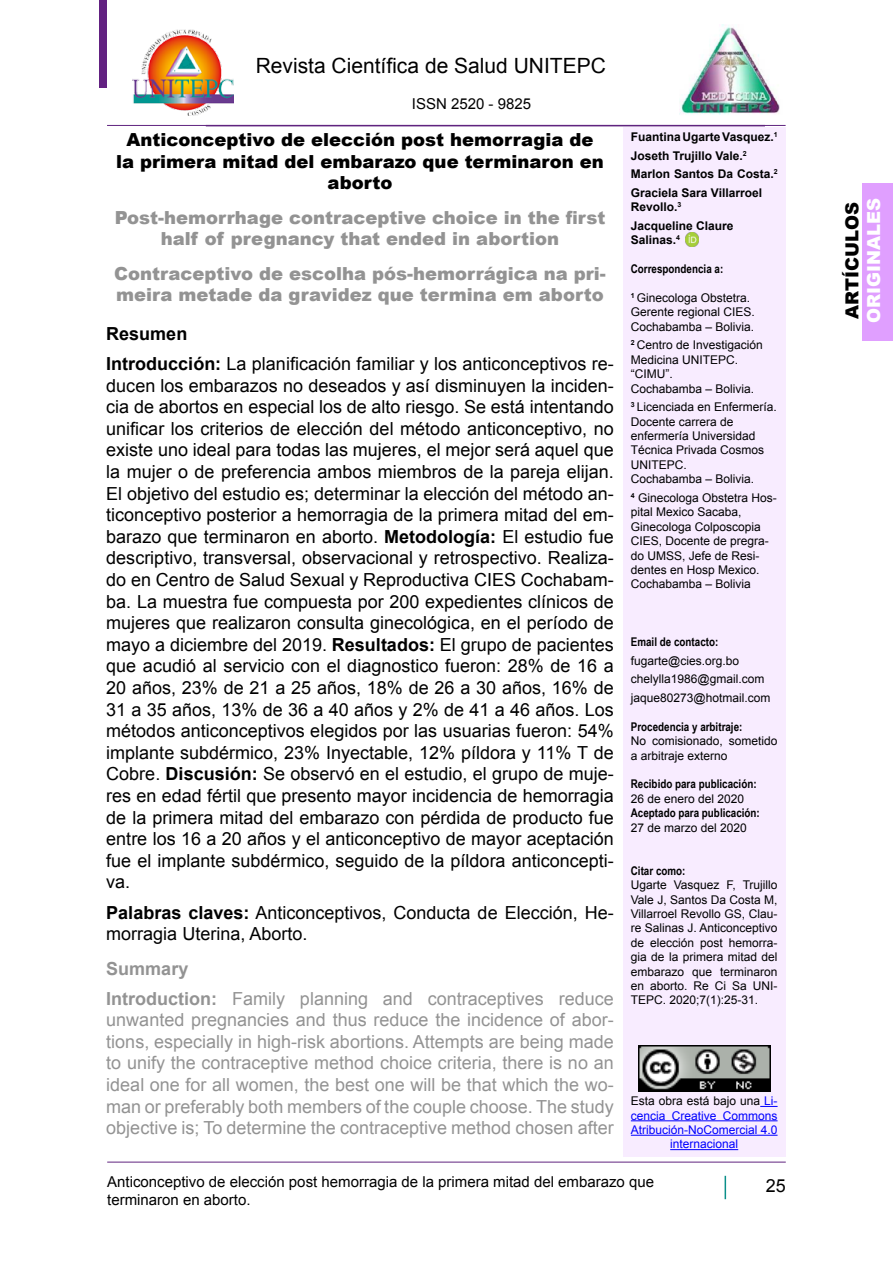
<style>
.page{position:relative;width:893px;height:1263px;background:#fff}
.page>*{position:absolute;margin:0;border:0;box-sizing:border-box;transform-origin:0 0}
.t1{font:21px "Arial";color:#000}
.t2{font:18px/21.6px "Arial";color:#000}
.t3{font:18px/21.6px "Arial";color:#939393}
.t4{font:900 18px/21.6px "Arial";color:#939393;text-align:center}
.t5{font:900 18px/21.6px "Arial";color:#000;text-align:center}
.t6{font:900 18px "Arial";color:#fff}
.t7{font:15px/18px "Arial";color:#000}
.t8{font:12px/14.4px "Arial";color:#000}
.t9{font:700 12px/18.6px "Arial";color:#000}
.t10{font:700 12px "Arial Narrow";color:#000}
.t11{font:12px/14.4px "Arial";color:#00f;text-align:center}
.s1{font-weight:700}
.s2{color:#000}
</style>
<div class="page">
<div style="left:863px;top:183px;width:30px;height:157px;background:#e09fff"></div>
<div style="left:100px;top:0;width:7px;height:88px;background:#622181"></div>
<img style="left:132px;top:29px;width:102px;height:86px">
<hr style="left:107px;top:125px;width:679px;height:1px;background:#60247f">
<hr style="left:107px;top:1162px;width:679px;height:1px;background:#60247f">
<img style="left:679px;top:24px;width:101px;height:91px">
<svg style="left:725px;top:1176px;width:1px;height:23px"></svg>
<div style="left:623px;top:128px;width:163px;height:1029px;background:#f8ecff"></div>
<svg style="left:760px;top:1106px;width:18px;height:1px"></svg>
<hr style="left:631px;top:1120px;width:147px;height:1px;background:#00f">
<hr style="left:631px;top:1135px;width:147px;height:1px;background:#00f">
<hr style="left:670px;top:1149px;width:68px;height:1px;background:#00f">
<img style="left:638px;top:1045px;width:132px;height:47px">
<img style="left:685px;top:232px;width:14px;height:14px">
<p class="t1" style="left:256px;top:51px;width:352px">Revista Científica de Salud UNITEPC</p>
<p class="t7" style="left:412px;top:95px;width:121px">ISSN 2520 - 9825</p>
<p class="t5" style="left:116px;top:128px;width:489px">Anticonceptivo de elección post hemorragia de la primera mitad del embarazo que terminaron en aborto</p>
<p class="t4" style="left:115px;top:206px;width:492px">Post-hemorrhage contraceptive choice in the first half of pregnancy that ended in abortion</p>
<p class="t4" style="left:114px;top:262px;width:493px;text-align:left">Contraceptivo de escolha pós-hemorrágica na pri&shy;meira metade da gravidez que termina em aborto</p>
<p class="t2" style="left:106px;top:318px;width:509px;line-height:30.2px"><span class="s1">Resumen<br>Introducción:</span> La planificación familiar y los anticonceptivos re-</p>
<p class="t2" style="left:106px;top:374px;width:509px;text-align:justify">ducen los embarazos no deseados y así disminuyen la inciden&shy;cia de abortos en especial los de alto riesgo. Se está intentando unificar los criterios de elección del método anticonceptivo, no existe uno ideal para todas las mujeres, el mejor será aquel que la mujer o de preferencia ambos miembros de la pareja elijan.<br>El objetivo del estudio es; determinar la elección del método an&shy;ticonceptivo posterior a hemorragia de la primera mitad del em&shy;barazo que terminaron en aborto. <span class="s1">Metodología:</span> El estudio fue descriptivo, transversal, observacional y retrospectivo. Realiza&shy;do en Centro de Salud Sexual y Reproductiva CIES Cochabam&shy;ba. La muestra fue compuesta por 200 expedientes clínicos de mujeres que realizaron consulta ginecológica, en el período de mayo a diciembre del 2019. <span class="s1">Resultados:</span> El grupo de pacientes que acudió al servicio con el diagnostico fueron: 28% de 16 a 20 años, 23% de 21 a 25 años, 18% de 26 a 30 años, 16% de 31 a 35 años, 13% de 36 a 40 años y 2% de 41 a 46 años. Los métodos anticonceptivos elegidos por las usuarias fueron: 54% implante subdérmico, 23% Inyectable, 12% píldora y 11% T de Cobre. <span class="s1">Discusión:</span> Se observó en el estudio, el grupo de muje&shy;res en edad fértil que presento mayor incidencia de hemorragia de la primera mitad del embarazo con pérdida de producto fue entre los 16 a 20 años y el anticonceptivo de mayor aceptación fue el implante subdérmico, seguido de la píldora anticoncepti&shy;va.</p>
<p class="t2" style="left:106px;top:901px;width:509px"><span class="s1">Palabras claves:</span> Anticonceptivos, Conducta de Elección, He&shy;morragia Uterina, Aborto.</p>
<p class="t3" style="left:106px;top:953px;width:509px;line-height:30.2px"><span class="s1">Summary<br>Introduction:</span> Family planning and contraceptives reduce</p>
<p class="t3" style="left:106px;top:1009px;width:509px;text-align:justify">unwanted pregnancies and thus reduce the incidence of abor&shy;tions, especially in high-risk abortions. Attempts are being made to unify the contraceptive method choice criteria, there is no an ideal one for all women, the best one will be that which the wo&shy;man or preferably both members of the couple choose. The study objective is; To determine the contraceptive method chosen after</p>
<p class="t9" style="left:631px;top:128px;width:148px">Fuantina Ugarte Vasquez.<sup>1<br></sup>Joseth Trujillo Vale.<sup>2<br></sup>Marlon Santos Da Costa.<sup>2<br></sup>Graciela Sara Villarroel</p>
<p class="t9" style="left:631px;top:198px;width:104px">Revollo.<sup>3<br></sup>Jacqueline Claure</p>
<p class="t9" style="left:631px;top:231px;width:51px">Salinas.<sup>4</sup></p>
<p class="t10" style="left:631px;top:260px;width:94px">Correspondencia a:</p>
<p class="t8" style="left:631px;top:290px;width:126px"><sup>1</sup> Ginecologa Obstetra.<br>Gerente regional CIES.<br>Cochabamba – Bolivia.</p>
<p class="t8" style="left:631px;top:338px;width:133px"><sup>2</sup> Centro de Investigación<br>Medicina UNITEPC. “CIMU”.<br>Cochabamba – Bolivia.</p>
<p class="t8" style="left:631px;top:400px;width:147px"><sup>3</sup> Licenciada en Enfermería.<br>Docente carrera de enfermería Universidad<br>Técnica Privada Cosmos<br>UNITEPC.<br>Cochabamba – Bolivia.</p>
<p class="t8" style="left:631px;top:490px;width:147px"><sup>4</sup> Ginecologa Obstetra Hos&shy;pital Mexico Sacaba,<br>Ginecologa Colposcopia<br>CIES, Docente de pregra&shy;do UMSS, Jefe de Resi&shy;dentes en Hosp Mexico.<br>Cochabamba – Bolivia</p>
<p class="t10" style="left:631px;top:633px;width:89px">Email de contacto:</p>
<p class="t8" style="left:631px;top:651px;width:141px;line-height:18.6px">fugarte@cies.org.bo chelylla1986@gmail.com jaque80273@hotmail.com</p>
<p class="t10" style="left:631px;top:717px;width:113px">Procedencia y arbitraje:</p>
<p class="t8" style="left:631px;top:734px;width:148px">No comisionado, sometido a arbitraje externo</p>
<p class="t10" style="left:631px;top:775px;width:127px">Recibido para publicación:</p>
<p class="t8" style="left:631px;top:791px;width:115px">26 de enero del 2020</p>
<p class="t10" style="left:631px;top:804px;width:131px">Aceptado para publicación:</p>
<p class="t8" style="left:631px;top:820px;width:118px">27 de marzo del 2020</p>
<p class="t10" style="left:631px;top:861px;width:56px">Citar como:</p>
<p class="t8" style="left:631px;top:878px;width:148px;text-align:justify">Ugarte Vasquez F, Trujillo Vale J, Santos Da Costa M, Villarroel Revollo GS, Clau&shy;re Salinas J. Anticonceptivo de elección post hemorra&shy;gia de la primera mitad del embarazo que terminaron en aborto. Re Ci Sa UNI-TEPC. 2020;7(1):25-31.</p>
<p class="t11" style="left:631px;top:1094px;width:148px"><span class="s2">Esta obra está bajo una</span> Li&shy;cencia Creative Commons<br>Atribución-NoComercial 4.0 internacional</p>
<p class="t7" style="left:107px;top:1172px;width:548px">Anticonceptivo de elección post hemorragia de la primera mitad del embarazo que terminaron en aborto.</p>
<p class="t2" style="left:766px;top:1175px;width:22px">25</p>
<p class="t5" style="left:841px;top:319px;width:118px;rotate:-90deg">ARTÍCULOS</p>
<p class="t6" style="left:861px;top:323px;width:126px;rotate:-90deg">ORIGINALES</p>
</div>
